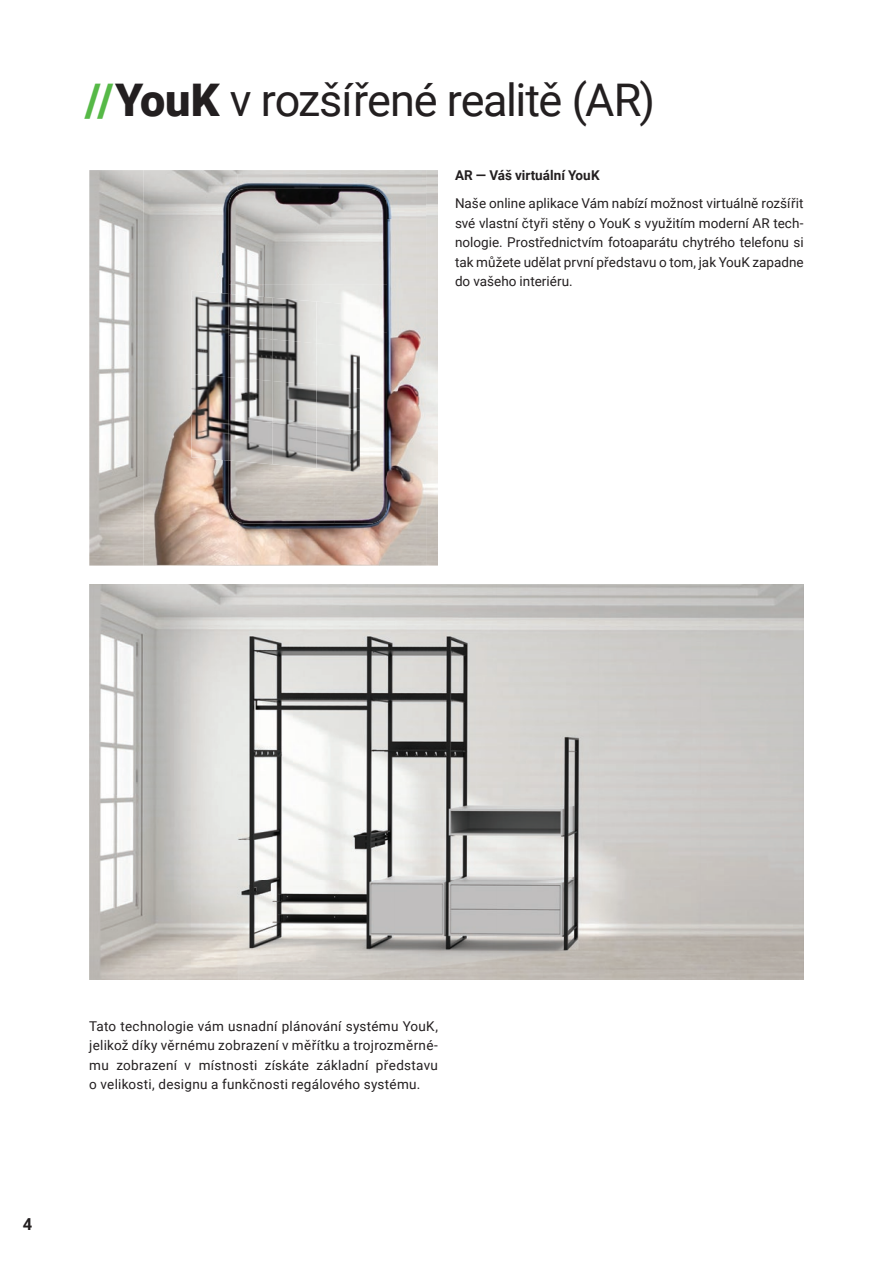
<style>
.page{position:relative;width:893px;height:1263px;background:#fff}
.page>*{position:absolute;margin:0;border:0;box-sizing:border-box;transform-origin:0 0}
.t1{font:45px "Roboto";letter-spacing:-.025em;color:#231f20}
.t2{font:700 16.5px "Roboto";color:#231f20}
.t3{font:13.5px/19.5px "Roboto";letter-spacing:.01em;color:#231f20;text-align:justify}
.t4{font:700 13.5px "Roboto";color:#231f20}
.s1{font-weight:900;color:#56b947}
.s2{font-weight:900}
</style>
<div class="page">
<img style="left:89px;top:170px;width:349px;height:396px">
<img style="left:89px;top:584px;width:715px;height:396px">
<img style="left:143px;top:170px;width:94px;height:396px">
<img style="left:237px;top:170px;width:189px;height:49px">
<img style="left:379px;top:219px;width:47px;height:347px">
<img style="left:237px;top:523px;width:142px;height:43px">
<img style="left:229px;top:189px;width:158px;height:143px">
<img style="left:334px;top:332px;width:53px;height:191px">
<img style="left:229px;top:464px;width:105px;height:59px">
<img style="left:191px;top:291px;width:38px;height:83px">
<img style="left:191px;top:374px;width:38px;height:86px">
<img style="left:229px;top:294px;width:44px;height:41px">
<img style="left:272px;top:298px;width:44px;height:41px">
<img style="left:316px;top:302px;width:44px;height:41px">
<img style="left:229px;top:335px;width:44px;height:42px">
<img style="left:272px;top:339px;width:44px;height:42px">
<img style="left:316px;top:343px;width:44px;height:42px">
<img style="left:229px;top:377px;width:44px;height:42px">
<img style="left:272px;top:381px;width:44px;height:42px">
<img style="left:316px;top:385px;width:44px;height:41px">
<img style="left:229px;top:419px;width:44px;height:45px">
<img style="left:272px;top:423px;width:44px;height:45px">
<img style="left:316px;top:426px;width:44px;height:46px">
<h1 class="t1" style="left:85px;top:68px;width:572px"><span class="s1">//</span><span class="s2">YouK</span> v rozšířené realitě (AR)</h1>
<p class="t4" style="left:455px;top:166px;width:146px">AR — Váš virtuální YouK</p>
<p class="t3" style="left:455px;top:193px;width:350px">Naše online aplikace Vám nabízí možnost virtuálně rozšířit své vlastní čtyři stěny o YouK s využitím moderní AR tech&shy;nologie. Prostřednictvím fotoaparátu chytrého telefonu si tak můžete udělat první představu o tom, jak YouK zapadne do vašeho interiéru.</p>
<p class="t2" style="left:23px;top:1212px;width:11px">4</p>
<p class="t3" style="left:89px;top:1016px;width:350px">Tato technologie vám usnadní plánování systému YouK, jelikož díky věrnému zobrazení v měřítku a trojrozměrné&shy;mu zobrazení v místnosti získáte základní představu o velikosti, designu a funkčnosti regálového systému.</p>
</div>
